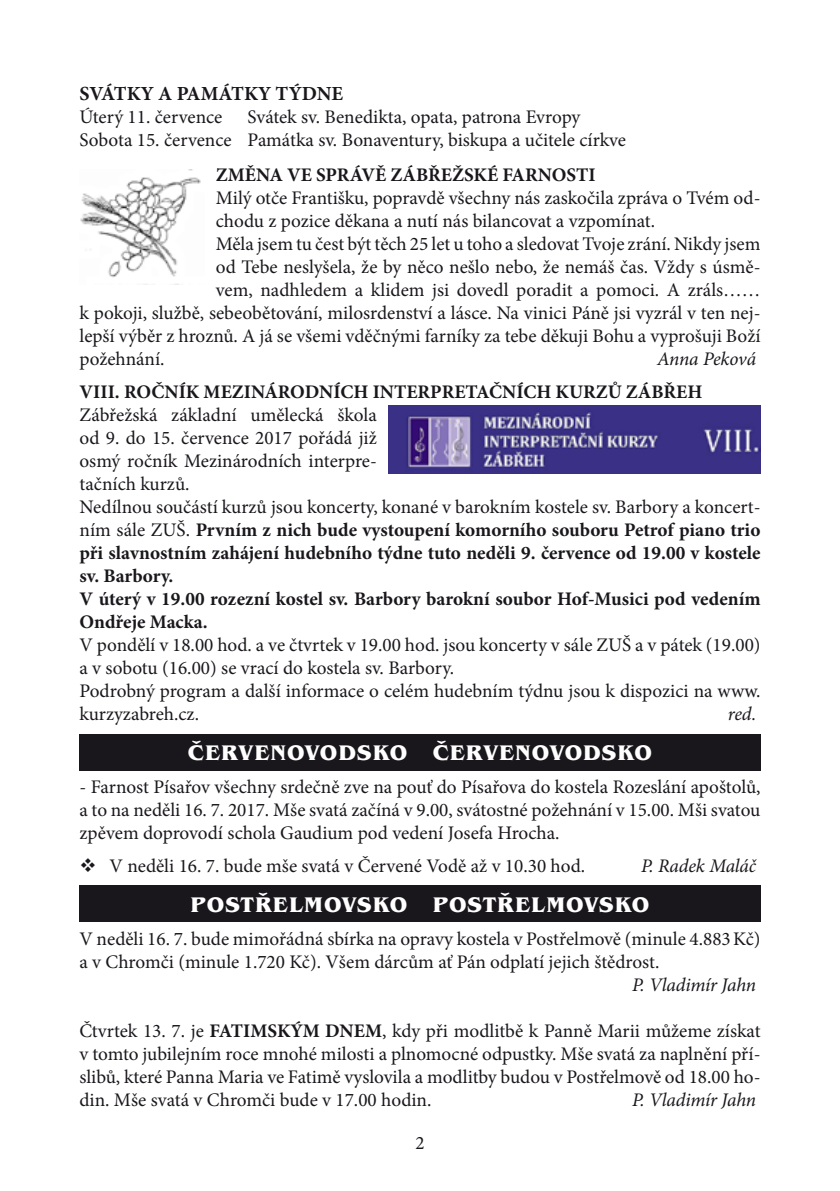
<style>
.page{position:relative;width:840px;height:1191px;background:#fff}
.page>*{position:absolute;margin:0;border:0;box-sizing:border-box;transform-origin:0 0}
.t1{font:700 21.8px "Benguiat Itc TOT";letter-spacing:.045em;color:#fff}
.t2{font:700 20px "Minion Pro";color:#1a171c}
.t3{font:19.2px/23px "Minion Pro";color:#1a171c}
.t4{font:700 19.2px/23px "Minion Pro";color:#1a171c}
.t5{font:italic 19.2px "Minion Pro";letter-spacing:-.015em;color:#1a171c}
.t6{font:19px "Minion Pro";color:#1a171c}
.s1{font-weight:400}
.s2{font-weight:700}
</style>
<div class="page">
<div style="left:79px;top:734px;width:681px;height:36px;background:#1a171c"></div>
<div style="left:79px;top:885px;width:681px;height:36px;background:#1a171c"></div>
<img style="left:80px;top:170px;width:121px;height:108px">
<img style="left:388px;top:406px;width:372px;height:67px">
<p class="t2" style="left:79px;top:79px;width:237px">SVÁTKY A PAMÁTKY TÝDNE</p>
<p class="t3" style="left:79px;top:105px;width:144px">Úterý 11. července</p>
<p class="t3" style="left:79px;top:105px;width:548px;text-indent:168px">Svátek sv. Benedikta, opata, patrona Evropy<br>Sobota 15. července Památka sv. Bonaventury, biskupa a učitele církve</p>
<p class="t4" style="left:216px;top:163px;width:15px">ZMĚN</p>
<p class="t4" style="left:269px;top:163px;width:326px">A VE SPRÁVĚ ZÁBŘEŽSKÉ FARNOSTI</p>
<p class="t3" style="left:216px;top:186px;width:546px">Milý otče Františku, popravdě všechny nás zaskočila zpráva o Tvém od-</p>
<p class="t3" style="left:216px;top:209px;width:440px">chodu z pozice děkana a nutí nás bilancovat a vzpomínat.</p>
<p class="t3" style="left:216px;top:232px;width:546px">Měla jsem tu čest být těch 25 let u toho a sledovat Tvoje zrání. Nikdy jsem</p>
<p class="t3" style="left:216px;top:255px;width:546px">od Tebe neslyšela, že by něco nešlo nebo, že nemáš čas. Vždy s úsmě-</p>
<p class="t3" style="left:216px;top:278px;width:546px">vem, nadhledem a klidem jsi dovedl poradit a pomoci. A zráls……</p>
<p class="t3" style="left:79px;top:301px;width:682px">k pokoji, službě, sebeobětování, milosrdenství a lásce. Na vinici Páně jsi vyzrál v ten nej-</p>
<p class="t3" style="left:79px;top:324px;width:682px">lepší výběr z hroznů. A já se všemi vděčnými farníky za tebe děkuji Bohu a vyprošuji Boží</p>
<p class="t3" style="left:79px;top:347px;width:86px">požehnání.</p>
<p class="t5" style="left:656px;top:346px;width:101px">Anna Peková</p>
<p class="t4" style="left:79px;top:380px;width:10px">VIII</p>
<p class="t4" style="left:115px;top:380px;width:102px">. ROČNÍK MEZIN</p>
<p class="t4" style="left:264px;top:380px;width:40px">ÁRODNÍ</p>
<p class="t4" style="left:340px;top:380px;width:363px">CH INTERPRETAČNÍCH KURZŮ ZÁBŘEH</p>
<p class="t4" style="left:79px;top:403px;width:682px"><span class="s1">Zábřežská základní umělecká škola<br>od 9. do 15. července 2017 pořádá již<br>osmý ročník Mezinárodních interpre-<br>tačních kurzů.<br>Nedílnou součástí kurzů jsou koncerty, konané v barokním kostele sv. Barbory a koncert&shy;ním sále ZUŠ.</span> Prvním z nich bude vystoupení komorního souboru Petrof piano trio při slavnostním zahájení hudebního týdne tuto neděli 9. července od 19.00 v kostele sv. Barbory.<br>V úterý v 19.00 rozezní kostel sv. Barbory barokní soubor Hof-Musici pod vedením Ondřeje Macka.</p>
<p class="t3" style="left:79px;top:634px;width:682px">V pondělí v 18.00 hod. a ve čtvrtek v 19.00 hod. jsou koncerty v sále ZUŠ a v pátek (19.00) a v sobotu (16.00) se vrací do kostela sv. Barbory.<br>Podrobný program a další informace o celém hudebním týdnu jsou k dispozici na www. kurzyzabreh.cz.</p>
<p class="t5" style="left:727px;top:701px;width:30px">red.</p>
<p class="t1" style="left:188px;top:740px;width:465px">ČERVENOVODSKO ČERVENOVODSKO</p>
<p class="t3" style="left:79px;top:775px;width:682px;text-align:justify">- Farnost Písařov všechny srdečně zve na pouť do Písařova do kostela Rozeslání apoštolů, a to na neděli 16. 7. 2017. Mše svatá začíná v 9.00, svátostné požehnání v 15.00. Mši svatou zpěvem doprovodí schola Gaudium pod vedení Josefa Hrocha.</p>
<p class="t3" style="left:79px;top:854px;width:507px">❖ V neděli 16. 7. bude mše svatá v Červené Vodě až v 10.30 hod.</p>
<p class="t5" style="left:640px;top:852px;width:116px">P. Radek Maláč</p>
<p class="t1" style="left:190px;top:892px;width:460px">POSTŘELMOVSKO POSTŘELMOVSKO</p>
<p class="t3" style="left:79px;top:927px;width:682px">V neděli 16. 7. bude mimořádná sbírka na opravy kostela v Postřelmově (minule 4.883Kč) a v Chromči (minule 1.720 Kč). Všem dárcům ať Pán odplatí jejich štědrost.</p>
<p class="t5" style="left:631px;top:971px;width:125px">P. Vladimír Jahn</p>
<p class="t3" style="left:79px;top:1019px;width:261px">Čtvrtek 13. 7. je <span class="s2">FATIMSKÝM DNEM</span></p>
<p class="t3" style="left:79px;top:1019px;width:682px;text-align:justify;text-indent:302px">, kdy při modlitbě k Panně Marii můžeme získat v tomto jubilejním roce mnohé milosti a plnomocné odpustky. Mše svatá za naplnění pří&shy;slibů, které Panna Maria ve Fatimě vyslovila a modlitby budou v Postřelmově od 18.00 ho&shy;din. Mše svatá v Chromči bude v 17.00 hodin.</p>
<p class="t5" style="left:631px;top:1086px;width:125px">P. Vladimír Jahn</p>
<p class="t6" style="left:415px;top:1130px;width:11px">2</p>
</div>
